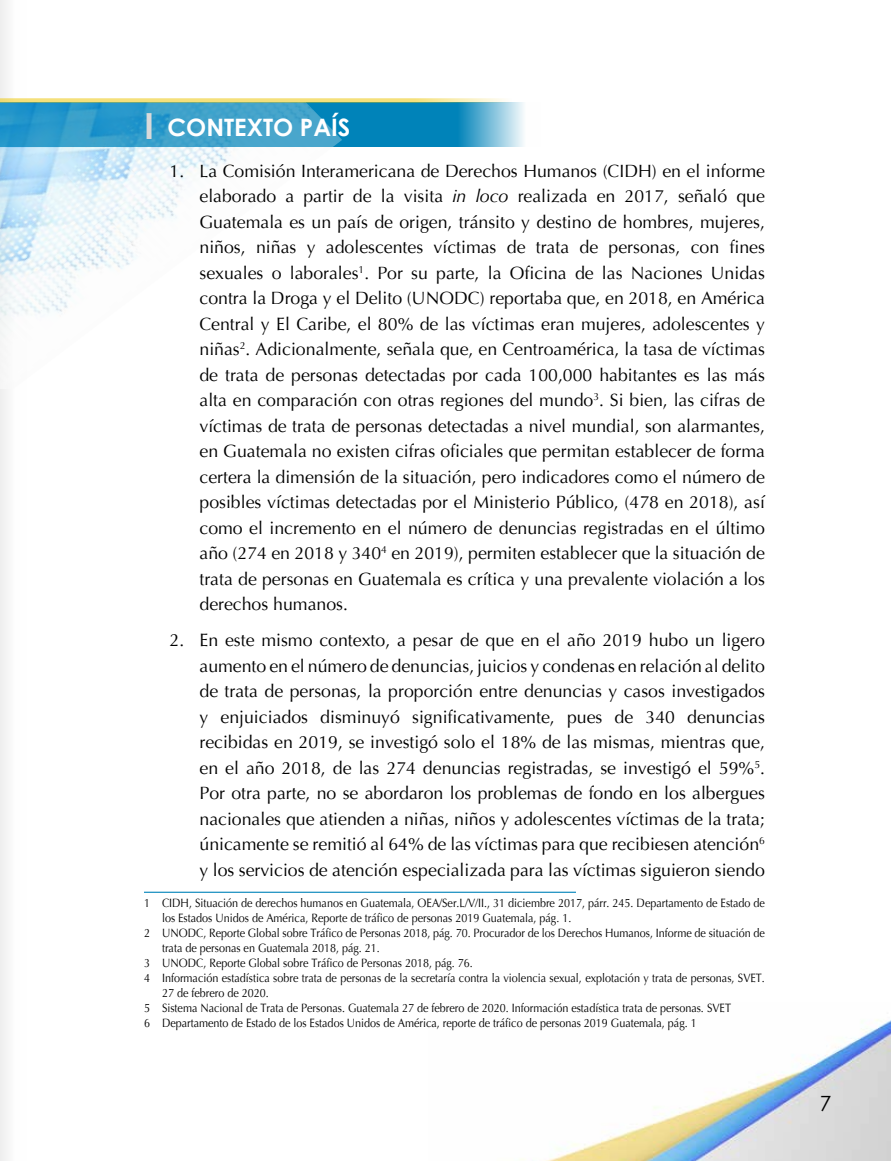
<style>
.page{position:relative;width:891px;height:1161px;background:#fff}
.page>*{position:absolute;margin:0;border:0;box-sizing:border-box;transform-origin:0 0}
.t1{font:700 24px "Century Gothic";color:#fff}
.t2{font:21px "Century Gothic";color:#000}
.t3{font:17.7px/25.5px "Optima";color:#000;text-align:justify}
.t4{font:12px "Optima";color:#000;scale:.9 1}
.s1{font-size:36px;color:#dadada}
.s2{font-style:italic}
</style>
<div class="page">
<img style="left:520px;top:1019px;width:371px;height:142px">
<div style="left:0;top:0;width:27px;height:1161px;background:#f9f9f9"></div>
<img style="left:0;top:147px;width:231px;height:173px">
<svg style="left:342px;top:103px;width:182px;height:44px;background:#2c98c4"></svg>
<img style="left:0;top:103px;width:342px;height:44px">
<hr style="left:144px;top:892px;width:432px;height:1px;background:#0083b9">
<svg style="left:0;top:98px;width:522px;height:5px;background:#dbd98e"></svg>
<h1 class="t1" style="left:144px;top:109px;width:208px"><span class="s1">I</span> CONTEXTO PAÍS</h1>
<p class="t3" style="left:199px;top:158px;width:567px;text-indent:-30px">1. La Comisión Interamericana de Derechos Humanos (CIDH) en el informe elaborado a partir de la visita <span class="s2">in loco</span> realizada en 2017, señaló que Guatemala es un país de origen, tránsito y destino de hombres, mujeres, niños, niñas y adolescentes víctimas de trata de personas, con fines sexuales o laborales<sup>1</sup>. Por su parte, la Oficina de las Naciones Unidas contra la Droga y el Delito (UNODC) reportaba que, en 2018, en América Central y El Caribe, el 80% de las víctimas eran mujeres, adolescentes y niñas<sup>2</sup>. Adicionalmente, señala que, en Centroamérica, la tasa de víctimas de trata de personas detectadas por cada 100,000 habitantes es las más alta en comparación con otras regiones del mundo<sup>3</sup>. Si bien, las cifras de víctimas de trata de personas detectadas a nivel mundial, son alarmantes, en Guatemala no existen cifras oficiales que permitan establecer de forma certera la dimensión de la situación, pero indicadores como el número de posibles víctimas detectadas por el Ministerio Público, (478 en 2018), así como el incremento en el número de denuncias registradas en el último año (274 en 2018 y 340<sup>4</sup> en 2019), permiten establecer que la situación de trata de personas en Guatemala es crítica y una prevalente violación a los derechos humanos.</p>
<p class="t3" style="left:199px;top:628px;width:567px;text-indent:-30px">2. En este mismo contexto, a pesar de que en el año 2019 hubo un ligero aumento en el número de denuncias, juicios y condenas en relación al delito de trata de personas, la proporción entre denuncias y casos investigados y enjuiciados disminuyó significativamente, pues de 340 denuncias recibidas en 2019, se investigó solo el 18% de las mismas, mientras que, en el año 2018, de las 274 denuncias registradas, se investigó el 59%<sup>5</sup>.<br>Por otra parte, no se abordaron los problemas de fondo en los albergues nacionales que atienden a niñas, niños y adolescentes víctimas de la trata; únicamente se remitió al 64% de las víctimas para que recibiesen atención<sup>6 </sup>y los servicios de atención especializada para las víctimas siguieron siendo</p>
<p class="t4" style="left:144px;top:896px;width:692px">1 CIDH, Situación de derechos humanos en Guatemala, OEA/Ser.L/V/II., 31 diciembre 2017, párr. 245. Departamento de Estado de</p>
<p class="t4" style="left:162px;top:911px;width:456px">los Estados Unidos de América, Reporte de tráfico de personas 2019 Guatemala, pág. 1.</p>
<p class="t4" style="left:144px;top:926px;width:691px">2 UNODC, Reporte Global sobre Tráfico de Personas 2018, pág. 70. Procurador de los Derechos Humanos, Informe de situación de</p>
<p class="t4" style="left:162px;top:941px;width:244px">trata de personas en Guatemala 2018, pág. 21.</p>
<p class="t4" style="left:144px;top:956px;width:367px">3 UNODC, Reporte Global sobre Tráfico de Personas 2018, pág. 76.</p>
<p class="t4" style="left:144px;top:971px;width:691px">4 Información estadística sobre trata de personas de la secretaría contra la violencia sexual, explotación y trata de personas, SVET.</p>
<p class="t4" style="left:162px;top:986px;width:120px">27 de febrero de 2020.</p>
<p class="t4" style="left:144px;top:1001px;width:654px">5 Sistema Nacional de Trata de Personas. Guatemala 27 de febrero de 2020. Información estadística trata de personas. SVET</p>
<p class="t4" style="left:144px;top:1016px;width:616px">6 Departamento de Estado de los Estados Unidos de América, reporte de tráfico de personas 2019 Guatemala, pág. 1</p>
<p class="t2" style="left:820px;top:1089px;width:13px">7</p>
</div>
